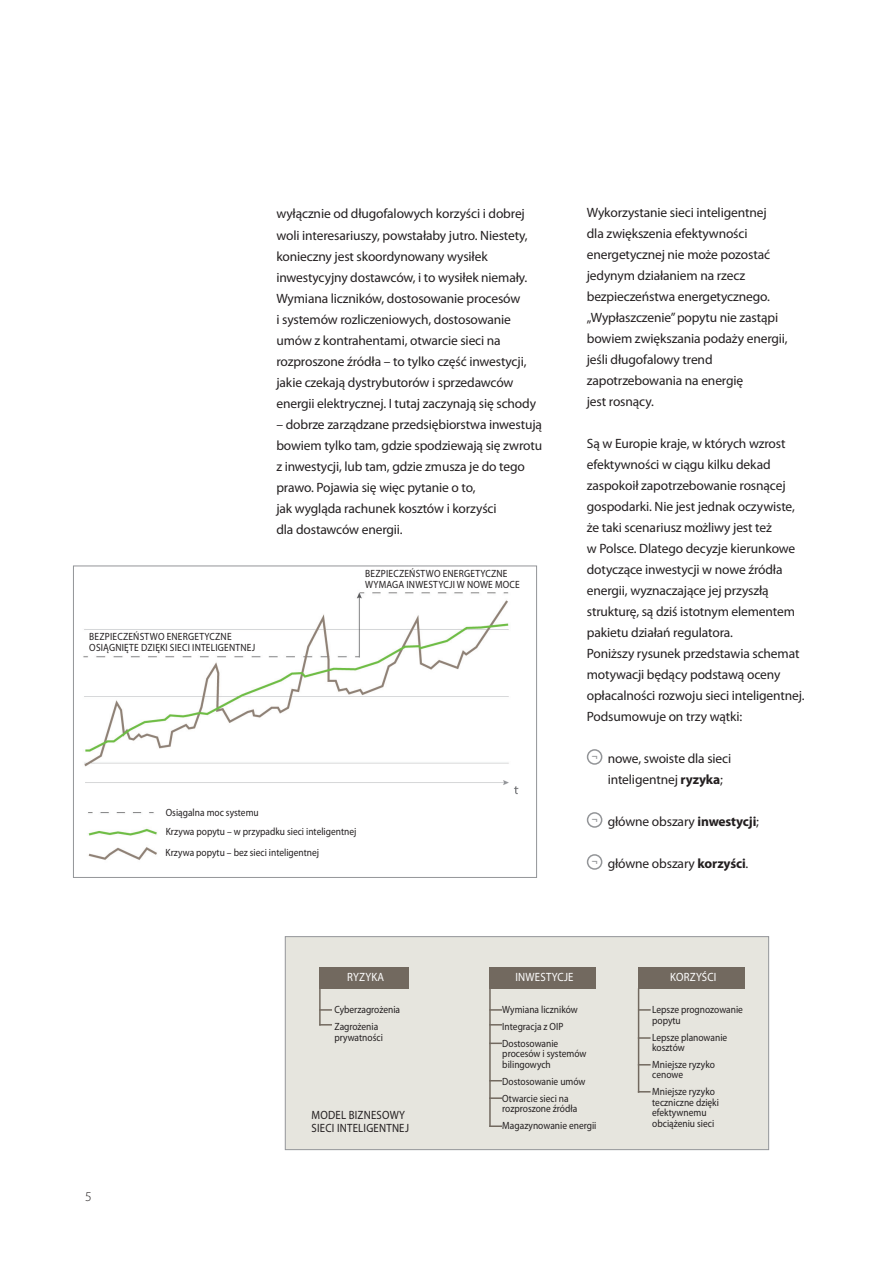
<style>
.page{position:relative;width:893px;height:1263px;background:#fff}
.page>*{position:absolute;margin:0;border:0;box-sizing:border-box;transform-origin:0 0}
.t1{font:13.5px/21px "Myriad Pro";letter-spacing:-.01em;color:#231f20}
.t2{font:300 13.5px "Myriad Pro";color:#231f20}
.t3{font:12px/13.5px "Myriad Pro";letter-spacing:.02em;color:#231f20;scale:.9 1}
.t4{font:12px "Myriad Pro";letter-spacing:.02em;color:#fff;scale:.9 1}
.t5{font:10.5px/10.5px "Myriad Pro";color:#231f20;scale:.9 1}
.t6{font:10.5px/10.5px "Myriad Pro";letter-spacing:.02em;color:#231f20;scale:.9 1}
.s1{font-weight:700}
</style>
<div class="page">
<div style="left:587px;top:749px;width:15px;height:16px;border:2px solid #939598;border-radius:50%"></div>
<div style="left:587px;top:812px;width:15px;height:16px;border:2px solid #939598;border-radius:50%"></div>
<div style="left:587px;top:854px;width:15px;height:16px;border:2px solid #939598;border-radius:50%"></div>
<img style="left:83px;top:592px;width:426px;height:175px">
<div style="left:85px;top:632px;width:183px;height:23px;background:#fff"></div>
<img style="left:85px;top:780px;width:434px;height:15px">
<div style="left:73px;top:566px;width:464px;height:312px;border:1px solid #939598"></div>
<img style="left:88px;top:812px;width:69px;height:48px">
<div style="left:285px;top:936px;width:484px;height:214px;background:#e6e5de;border:1px solid #939598"></div>
<div style="left:319px;top:967px;width:89px;height:22px;background:#72695f"></div>
<hr style="left:319px;top:988px;width:2px;height:37px;background:#72695f">
<svg style="left:320px;top:1009px;width:12px;height:2px"></svg>
<div style="left:638px;top:967px;width:106px;height:22px;background:#72695f"></div>
<hr style="left:638px;top:988px;width:1px;height:105px;background:#72695f">
<svg style="left:639px;top:1009px;width:12px;height:2px"></svg>
<svg style="left:639px;top:1037px;width:12px;height:2px"></svg>
<svg style="left:639px;top:1064px;width:12px;height:1px"></svg>
<svg style="left:639px;top:1091px;width:12px;height:1px"></svg>
<div style="left:489px;top:967px;width:107px;height:22px;background:#72695f"></div>
<hr style="left:489px;top:988px;width:2px;height:139px;background:#72695f">
<svg style="left:489px;top:1009px;width:13px;height:2px"></svg>
<svg style="left:489px;top:1042px;width:13px;height:2px"></svg>
<svg style="left:489px;top:1097px;width:13px;height:2px"></svg>
<svg style="left:489px;top:1125px;width:13px;height:2px"></svg>
<p class="t1" style="left:276px;top:203px;width:261px">wyłącznie od długofalowych korzyści i dobrej woli interesariuszy, powstałaby jutro. Niestety, konieczny jest skoordynowany wysiłek inwestycyjny dostawców, i to wysiłek niemały.<br>Wymiana liczników, dostosowanie procesów<br>i systemów rozliczeniowych, dostosowanie umów z kontrahentami, otwarcie sieci na rozproszone źródła – to tylko część inwestycji, jakie czekają dystrybutorów i sprzedawców energii elektrycznej. I tutaj zaczynają się schody</p>
<p class="t1" style="left:276px;top:413px;width:267px">– dobrze zarządzane przedsiębiorstwa inwestują bowiem tylko tam, gdzie spodziewają się zwrotu z inwestycji, lub tam, gdzie zmusza je do tego prawo. Pojawia się więc pytanie o to,<br>jak wygląda rachunek kosztów i korzyści<br>dla dostawców energii.</p>
<p class="t5" style="left:89px;top:631px;width:95px;text-align:right">ństwo energetyczne<br>osiągni ęte dzi ęki sieci</p>
<p class="t5" style="left:89px;top:631px;width:13px">Bezpiecze</p>
<p class="t5" style="left:192px;top:642px;width:7px">inteligentnej</p>
<p class="t6" style="left:365px;top:568px;width:173px;text-indent:44px">ństwo energetyczne<br>WYMAGA INWESTYCJI W NOWE MOCE</p>
<p class="t5" style="left:365px;top:568px;width:13px">Bezpiecze</p>
<p class="t5" style="left:166px;top:803px;width:213px;line-height:18.5px">Osiągalna moc systemu<br>Krzywa popytu – w przypadku sieci inteligentnej</p>
<p class="t5" style="left:166px;top:847px;width:172px">Krzywa popytu – bez sieci inteligentnej</p>
<p class="t1" style="left:587px;top:202px;width:202px">Wykorzystanie sieci inteligentnej<br>dla zwiększenia efektywności energetycznej nie może pozostać jedynym działaniem na rzecz bezpieczeństwa energetycznego. „Wypłaszczenie” popytu nie zastąpi bowiem zwiększania podaży energii, jeśli długofalowy trend zapotrzebowania na energię<br>jest rosnący.</p>
<p class="t1" style="left:587px;top:433px;width:219px">Są w Europie kraje, w których wzrost efektywności w ciągu kilku dekad zaspokoił zapotrzebowanie rosnącej gospodarki. Nie jest jednak oczywiste, że taki scenariusz możliwy jest też<br>w Polsce. Dlatego decyzje kierunkowe dotyczące inwestycji w nowe źródła energii, wyznaczające jej przyszłą strukturę, są dziś istotnym elementem pakietu działań regulatora.<br>Poniższy rysunek przedstawia schemat motywacji będący podstawą oceny opłacalności rozwoju sieci inteligentnej.<br>Podsumowuje on trzy wątki:</p>
<p class="t1" style="left:592px;top:748px;width:141px;text-align:center"><sup>¬</sup> nowe, swoiste dla sieci inteligentnej <span class="s1">ryzyka</span>;</p>
<p class="t1" style="left:592px;top:811px;width:169px"><sup>¬</sup> główne obszary <span class="s1">inwestycji</span>;</p>
<p class="t1" style="left:592px;top:853px;width:158px"><sup>¬</sup> główne obszary <span class="s1">korzyści</span>.</p>
<p class="t4" style="left:347px;top:969px;width:43px">RYZYKA</p>
<p class="t4" style="left:515px;top:969px;width:66px">INWESTYCJE</p>
<p class="t4" style="left:670px;top:969px;width:53px">KORZYŚCI</p>
<p class="t2" style="left:85px;top:1188px;width:8px">5</p>
<p class="t5" style="left:334px;top:1001px;width:74px;line-height:16.8px">Cyberzagrożenia<br>Zagrożenia</p>
<p class="t5" style="left:334px;top:1032px;width:55px">prywatności</p>
<p class="t3" style="left:312px;top:1108px;width:110px">MODEL BIZNESOWY<br>SIECI INTELIGENTNEJ</p>
<p class="t5" style="left:502px;top:1001px;width:85px;line-height:16.8px">Wymiana liczników<br>Integracja z OIP<br>Dostosowanie</p>
<p class="t5" style="left:502px;top:1048px;width:95px">procesów i systemów bilingowych</p>
<p class="t5" style="left:502px;top:1073px;width:94px;line-height:16.8px">Dostosowanie umów<br>Otwarcie sieci na</p>
<p class="t5" style="left:502px;top:1100px;width:106px;line-height:16.8px">rozproszone źródła<br>Magazynowanie energii</p>
<p class="t5" style="left:652px;top:1004px;width:102px">Lepsze prognozowanie popytu</p>
<p class="t5" style="left:652px;top:1032px;width:85px">Lepsze planowanie kosztów</p>
<p class="t5" style="left:652px;top:1059px;width:71px">Mniejsze ryzyko cenowe</p>
<p class="t5" style="left:652px;top:1086px;width:76px">Mniejsze ryzyko teczniczne dzięki efektywnemu obciążeniu sieci</p>
</div>
